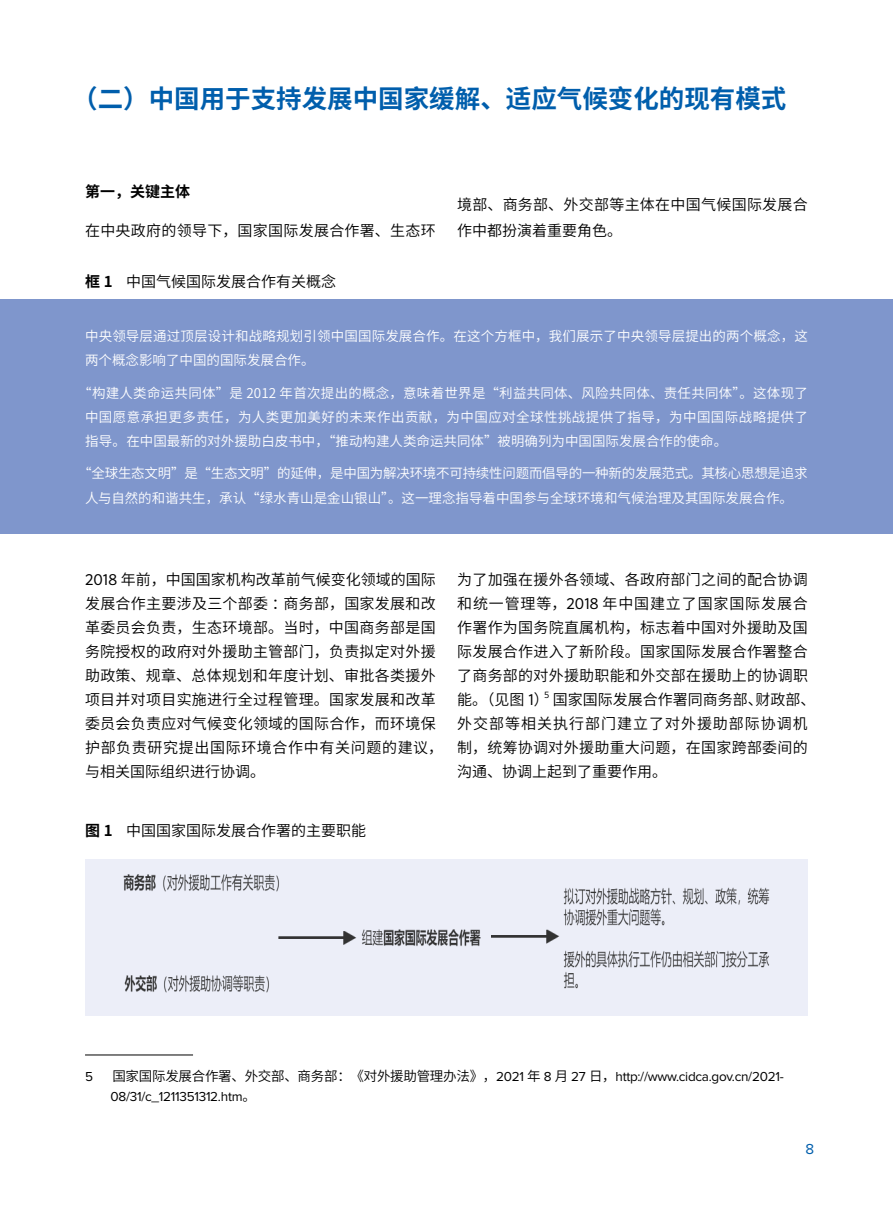
<style>
.page{position:relative;width:893px;height:1212px;background:#fff}
.page>*{position:absolute;margin:0;border:0;box-sizing:border-box;transform-origin:0 0}
.t1{font:700 25.5px "Source Han Sans CN";color:#005eac}
.t2{font:15px/24px "Source Han Sans CN";letter-spacing:.02em;color:#000}
.t3{font:15px "Source Han Sans CN";color:#000}
.t4{font:700 15px "Source Han Sans CN";color:#000}
.t5{font:15px "Proxima Nova";color:#005eac}
.t6{font:13.5px/24px "Source Han Sans CN";color:#fff}
.t7{font:13.5px/24px "Source Han Sans CN";letter-spacing:-.02em;color:#fff;text-align:center}
.t8{font:13.5px/19.5px "Proxima Nova";letter-spacing:-.02em;color:#000}
.t9{font:8.7px "Sero OT";color:#000}
.s1{font-weight:700}
.s2{font-family:"Sero OT"}
.s3{font-family:"Source Han Sans CN"}
</style>
<div class="page">
<div style="left:0;top:300px;width:893px;height:97px;background:#7f96cc"></div>
<div style="left:0;top:356px;width:893px;height:121px;background:#7f96cc"></div>
<div style="left:0;top:437px;width:893px;height:97px;background:#7f96cc"></div>
<hr style="left:85px;top:1054px;width:108px;height:1px;background:#000">
<div style="left:85px;top:859px;width:723px;height:156px;background:#eceef8"></div>
<img style="left:123px;top:874px;width:647px;height:119px">
<h1 class="t1" style="left:72px;top:85px;width:715px">（二）中国用于支持发展中国家缓解、适应气候变化的现有模式</h1>
<p class="t4" style="left:85px;top:184px;width:107px">第一，关键主体</p>
<p class="t2" style="left:85px;top:219px;width:352px">在中央政府的领导下，国家国际发展合作署、生态环</p>
<p class="t3" style="left:85px;top:274px;width:253px"><span class="s1">框 1</span> 中国气候国际发展合作有关概念</p>
<p class="t2" style="left:457px;top:192px;width:352px;line-height:25.5px">境部、商务部、外交部等主体在中国气候国际发展合作中都扮演着重要角色。</p>
<p class="t6" style="left:85px;top:325px;width:724px">中央领导层通过顶层设计和战略规划引领中国国际发展合作。在这个方框中，我们展示了中央领导层提出的两个概念，这两个概念影响了中国的国际发展合作。</p>
<p class="t6" style="left:85px;top:381px;width:724px;text-align:justify;text-indent:-7px">“构建人类命运共同体”是 2012 年首次提出的概念，意味着世界是“利益共同体、风险共同体、责任共同体”。这体现了中国愿意承担更多责任，为人类更加美好的未来作出贡献，为中国应对全球性挑战提供了指导，为中国国际战略提供了指导。在中国最新的对外援助白皮书中，“推动构建人类命运共同体”被明确列为中国国际发展合作的使命。</p>
<p class="t7" style="left:78px;top:462px;width:731px">“全球生态文明”是“生态文明”的延伸，是中国为解决环境不可持续性问题而倡导的一种新的发展范式。其核心思想是追求人与自然的和谐共生，承认“绿水青山是金山银山”。这一理念指导着中国参与全球环境和气候治理及其国际发展合作。</p>
<p class="t2" style="left:85px;top:568px;width:360px"><span class="s2">2018</span> 年前，中国国家机构改革前气候变化领域的国际发展合作主要涉及三个部委：商务部，国家发展和改革委员会负责，生态环境部。当时，中国商务部是国务院授权的政府对外援助主管部门，负责拟定对外援助政策、规章、总体规划和年度计划、审批各类援外项目并对项目实施进行全过程管理。国家发展和改革委员会负责应对气候变化领域的国际合作，而环境保护部负责研究提出国际环境合作中有关问题的建议，与相关国际组织进行协调。</p>
<p class="t3" style="left:85px;top:822px;width:283px"><span class="s1">图 1</span> 中国国家国际发展合作署的主要职能</p>
<p class="t2" style="left:457px;top:568px;width:360px">为了加强在援外各领域、各政府部门之间的配合协调和统一管理等，<span class="s2">2018</span> 年中国建立了国家国际发展合作署作为国务院直属机构，标志着中国对外援助及国际发展合作进入了新阶段。国家国际发展合作署整合了商务部的对外援助职能和外交部在援助上的协调职能。（见图 <span class="s2">1</span>）国家国际发展合作署同商务部、财政部、</p>
<p class="t9" style="left:544px;top:689px;width:6px">5</p>
<p class="t2" style="left:457px;top:712px;width:352px;text-align:justify">外交部等相关执行部门建立了对外援助部际协调机制，统筹协调对外援助重大问题，在国家跨部委间的沟通、协调上起到了重要作用。</p>
<p class="t8" style="left:85px;top:1068px;width:9px">5</p>
<p class="t8" style="left:111px;top:1068px;width:675px"><span class="s3">国家国际发展合作署、外交部、商务部：《对外援助管理办法》，</span>2021 <span class="s3">年</span> 8 <span class="s3">月</span> 27 <span class="s3">日，</span>http://www.cidca.gov.cn/2021-<br>08/31/c_1211351312.htm<span class="s3">。</span></p>
<p class="t5" style="left:806px;top:1142px;width:10px">8</p>
</div>
